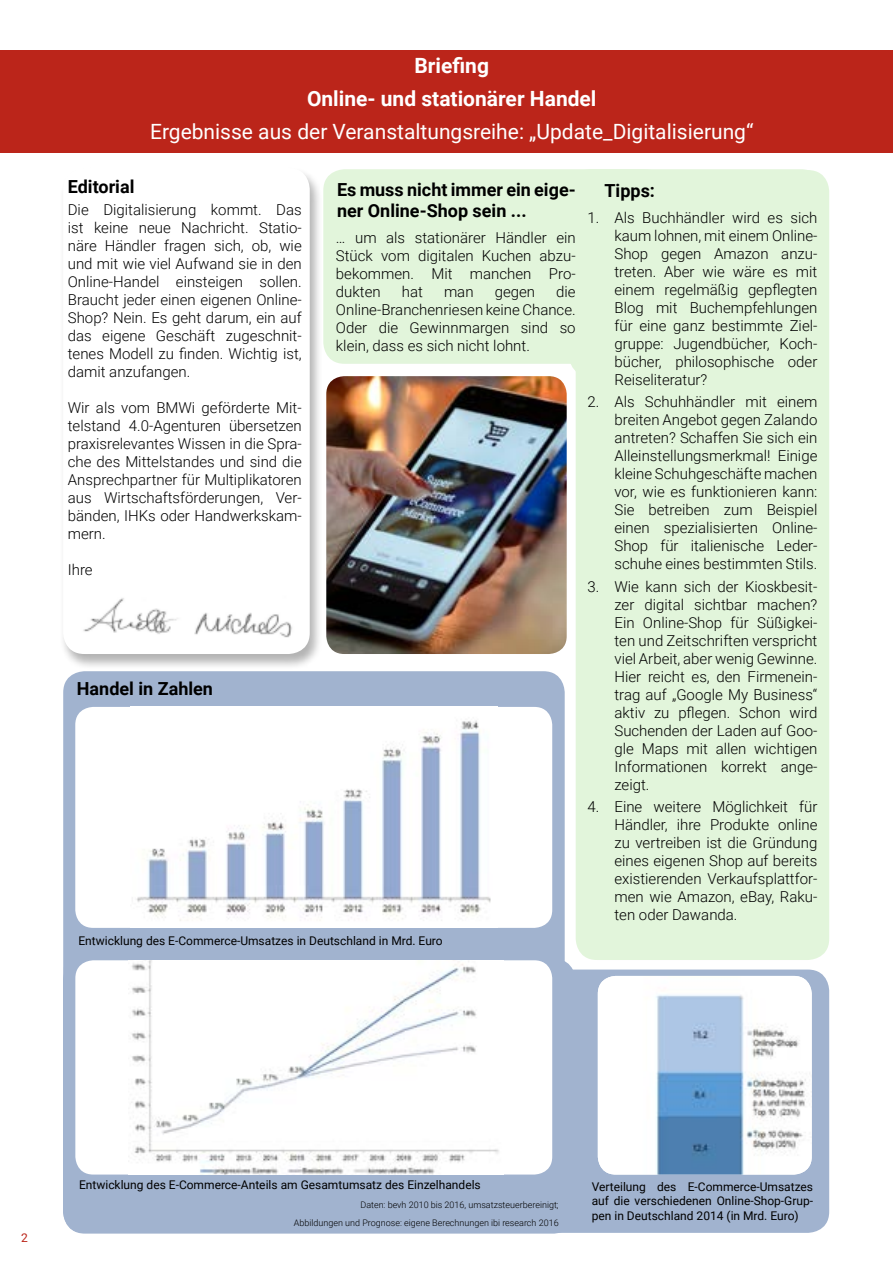
<style>
.page{position:relative;width:893px;height:1263px;background:#fff}
.page>*{position:absolute;margin:0;border:0;box-sizing:border-box;transform-origin:0 0}
.t1{font:21px "Roboto";color:#fff}
.t2{font:700 21px/33px "Roboto";color:#fff;text-align:center}
.t3{font:700 18px/21.6px "Roboto";color:#000}
.t4{font:300 15px/18px "Roboto";color:#000;text-align:justify}
.t5{font:12px/14.4px "Roboto";color:#000;text-align:justify}
.t6{font:12px "Roboto";color:#bb251a}
.t7{font:300 9px/18px "Roboto";color:#000;text-align:right}
</style>
<div class="page">
<div style="left:64px;top:969px;width:765px;height:264px;background:#a1b3cf;border-radius:21px"></div>
<div style="left:60px;top:168px;width:262px;height:502px;background:#000;opacity:.3"></div>
<div style="left:63px;top:168px;width:247px;height:486px;background:#fff;border-radius:21px"></div>
<div style="left:63px;top:671px;width:502px;height:562px;background:#a1b3cf;border-radius:21px"></div>
<div style="left:64px;top:959px;width:511px;height:274px;background:#a1b3cf;border-radius:21px"></div>
<div style="left:63px;top:959px;width:513px;height:274px;border:2px solid #a1b3cf;border-radius:21px"></div>
<div style="left:323px;top:169px;width:343px;height:195px;background:#e2f5db;border-radius:21px"></div>
<div style="left:576px;top:170px;width:253px;height:790px;background:#e2f5db;border-radius:21px"></div>
<div style="left:0;top:50px;width:893px;height:103px;background:#bb251a"></div>
<img style="left:83px;top:598px;width:209px;height:40px">
<div style="left:75px;top:707px;width:477px;height:221px;background:#fff;border-radius:18px"></div>
<img style="left:136px;top:720px;width:355px;height:201px">
<img style="left:598px;top:976px;width:214px;height:198px">
<div style="left:75px;top:960px;width:477px;height:214px;background:#fff;border-radius:18px"></div>
<img style="left:131px;top:960px;width:368px;height:214px">
<img style="left:326px;top:376px;width:241px;height:278px">
<h1 class="t2" style="left:307px;top:48px;width:291px">Briefing<br>Online- und stationärer Handel</h1>
<h1 class="t1" style="left:150px;top:117px;width:605px">Ergebnisse aus der Veranstaltungsreihe: „Update_Digitalisierung“</h1>
<p class="t3" style="left:68px;top:175px;width:68px">Editorial</p>
<p class="t4" style="left:68px;top:200px;width:235px">Die Digitalisierung kommt. Das ist keine neue Nachricht. Statio&shy;näre Händler fragen sich, ob, wie und mit wie viel Aufwand sie in den Online-Handel einsteigen sollen.<br>Braucht jeder einen eigenen Online-Shop? Nein. Es geht darum, ein auf das eigene Geschäft zugeschnit&shy;tenes Modell zu finden. Wichtig ist, damit anzufangen.</p>
<p class="t4" style="left:68px;top:398px;width:235px">Wir als vom BMWi geförderte Mit&shy;telstand 4.0-Agenturen übersetzen praxisrelevantes Wissen in die Spra&shy;che des Mittelstandes und sind die Ansprechpartner für Multiplikatoren aus Wirtschaftsförderungen, Ver&shy;bänden, IHKs oder Handwerkskam&shy;mern.</p>
<p class="t4" style="left:68px;top:560px;width:26px">Ihre</p>
<p class="t3" style="left:337px;top:178px;width:240px">Es muss nicht immer ein eige&shy;ner Online-Shop sein ...</p>
<p class="t4" style="left:336px;top:228px;width:241px">… um als stationärer Händler ein Stück vom digitalen Kuchen abzu&shy;bekommen. Mit manchen Pro&shy;dukten</p>
<p class="t4" style="left:336px;top:282px;width:241px;text-indent:220px">die Online-Branchenriesen keine Chance.<br>Oder die Gewinnmargen sind so klein, dass es sich nicht lohnt.</p>
<p class="t4" style="left:402px;top:282px;width:23px">hat</p>
<p class="t4" style="left:444px;top:282px;width:31px">man</p>
<p class="t4" style="left:495px;top:282px;width:42px">gegen</p>
<p class="t3" style="left:77px;top:677px;width:138px">Handel in Zahlen</p>
<p class="t5" style="left:78px;top:933px;width:366px">Entwicklung des E-Commerce-Umsatzes in Deutschland in Mrd. Euro</p>
<p class="t3" style="left:604px;top:179px;width:52px">Tipps:</p>
<p class="t4" style="left:614px;top:208px;width:204px;text-indent:-27px">1. Als Buchhändler wird es sich kaum lohnen, mit einem Online-Shop gegen Amazon anzu&shy;treten. Aber wie wäre es mit einem regelmäßig gepflegten Blog mit Buchempfehlungen für eine ganz bestimmte Ziel&shy;gruppe: Jugendbücher, Koch&shy;bücher, philosophische oder Reiseliteratur?</p>
<p class="t4" style="left:614px;top:392px;width:204px;text-indent:-27px">2. Als Schuhhändler mit einem breiten Angebot gegen Zalando antreten? Schaffen Sie sich ein Alleinstellungsmerkmal! Einige kleine Schuhgeschäfte machen vor, wie es funktionieren kann:<br>Sie betreiben zum Beispiel einen spezialisierten Online-Shop für italienische Leder&shy;schuhe eines bestimmten Stils.</p>
<p class="t4" style="left:614px;top:577px;width:204px;text-indent:-27px">3. Wie kann sich der Kioskbesit&shy;zer digital sichtbar machen?<br>Ein Online-Shop für Süßigkei&shy;ten und Zeitschriften verspricht viel Arbeit, aber wenig Gewinne.<br>Hier reicht es, den Firmenein&shy;trag auf „Google My Business“ aktiv zu pflegen. Schon wird Suchenden der Laden auf Goo&shy;gle Maps mit allen wichtigen Informationen korrekt ange&shy;zeigt.</p>
<p class="t4" style="left:614px;top:797px;width:204px;text-indent:-27px">4. Eine weitere Möglichkeit für Händler, ihre Produkte online zu vertreiben ist die Gründung eines eigenen Shop auf bereits existierenden Verkaufsplattfor&shy;men wie Amazon, eBay, Raku&shy;ten oder Dawanda.</p>
<p class="t6" style="left:21px;top:1229px;width:8px">2</p>
<p class="t5" style="left:79px;top:1177px;width:403px">Entwicklung des E-Commerce-Anteils am Gesamtumsatz des Einzelhandels</p>
<p class="t7" style="left:294px;top:1195px;width:266px">Daten: bevh 2010 bis 2016, umsatzsteuerbereinigt;<br>Abbildungen und Prognose: eigene Berechnungen ibi research 2016</p>
<p class="t5" style="left:592px;top:1179px;width:223px">Verteilung des E-Commerce-Umsatzes auf die verschiedenen Online-Shop-Grup&shy;pen in Deutschland 2014 (in Mrd. Euro)</p>
</div>
